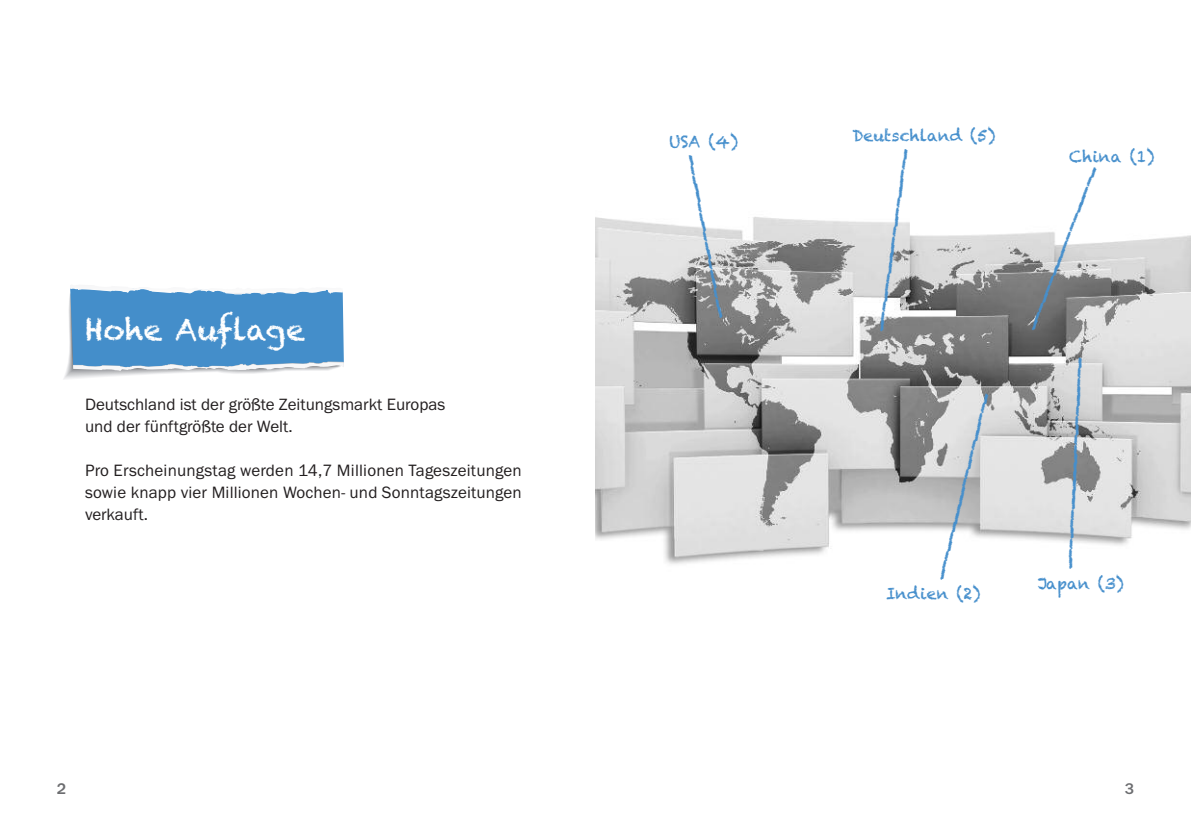
<style>
.page{position:relative;width:1191px;height:840px;background:#fff}
.page>*{position:absolute;margin:0;border:0;box-sizing:border-box;transform-origin:0 0}
.t1{font:30px "Chalkduster";color:#fff}
.t2{font:20px "Chalkduster";color:#468fcc}
.t3{font:17px/22px "Franklin Gothic Itc T";color:#231f20}
.t4{font:16px "Chalkduster";color:#468fcc}
.t5{font:500 16px "Franklin Gothic Itc T";color:#6c6d70}
</style>
<div class="page">
<img style="left:595px;top:217px;width:596px;height:347px">
<svg style="left:64px;top:288px;width:280px;height:91px;background:#69a2d1"></svg>
<h1 class="t1" style="left:85px;top:312px;width:221px">Hohe Auflage</h1>
<p class="t3" style="left:85px;top:393px;width:362px">Deutschland ist der größte Zeitungsmarkt Europas und der fünftgrößte der Welt.</p>
<p class="t3" style="left:85px;top:459px;width:438px;text-align:justify">Pro Erscheinungstag werden 14,7 Millionen Tageszeitungen sowie knapp vier Millionen Wochen- und Sonntagszeitungen verkauft.</p>
<p class="t4" style="left:669px;top:131px;width:70px">USA (4)</p>
<p class="t2" style="left:701px;top:152px;width:168px;rotate:79deg">-––--––-––-––-––-</p>
<p class="t4" style="left:852px;top:126px;width:145px">Deutschland (5)</p>
<p class="t2" style="left:918px;top:151px;width:186px;rotate:98deg">-––--––-––---––-––-</p>
<p class="t2" style="left:999px;top:396px;width:194px;rotate:104deg">-––--––-––-----–-––-</p>
<p class="t4" style="left:886px;top:584px;width:96px">Indien (2)</p>
<p class="t4" style="left:1069px;top:147px;width:87px">China (1)</p>
<p class="t2" style="left:1106px;top:171px;width:177px;rotate:111deg">-––--––––---––-––-</p>
<p class="t2" style="left:1093px;top:357px;width:213px;rotate:93deg">-––--––-––------––-––-</p>
<p class="t4" style="left:1037px;top:573px;width:88px">Japan (3)</p>
<p class="t5" style="left:57px;top:778px;width:11px">2</p>
<p class="t5" style="left:1124px;top:778px;width:11px">3</p>
</div>
